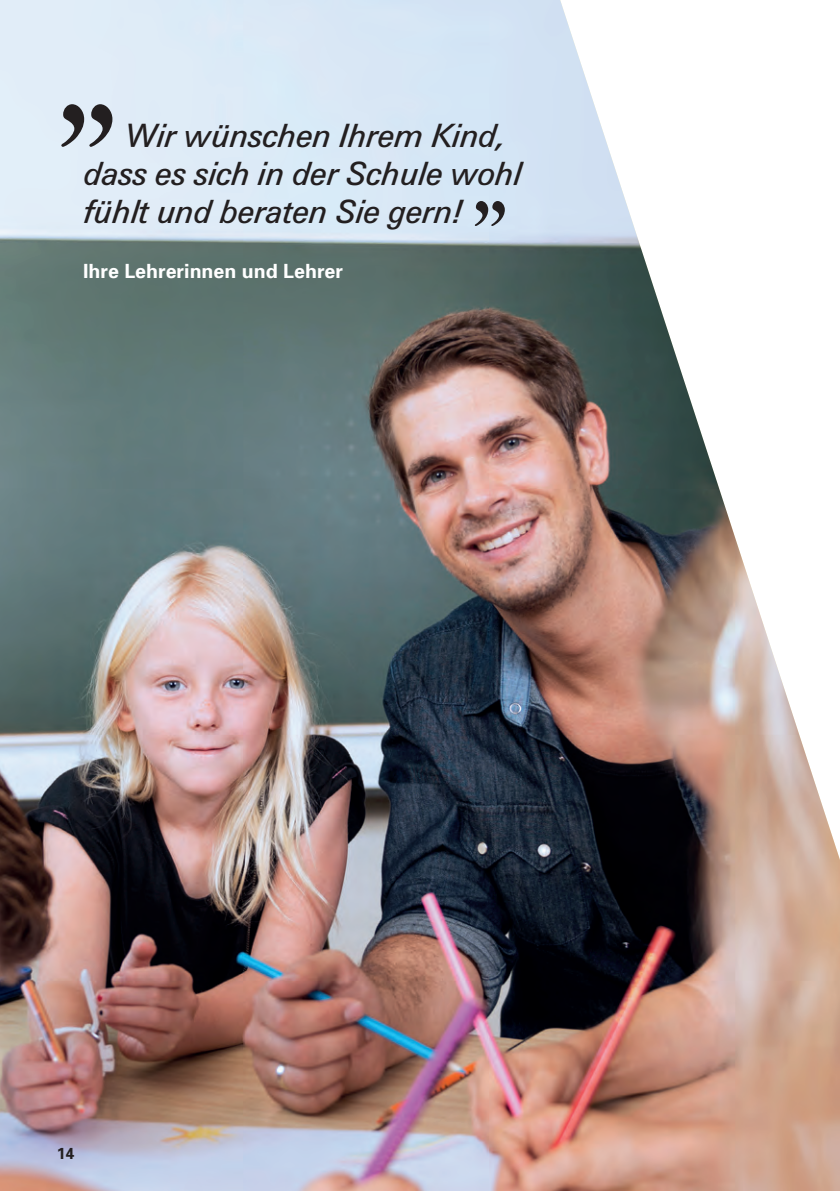
<style>
.page{position:relative;width:840px;height:1191px;background:#fff}
.page>*{position:absolute;margin:0;border:0;box-sizing:border-box;transform-origin:0 0}
.t1{font:500 200px "Garamont Amst SH";color:#231f20}
.t2{font:500 117.4px "Garamont Amst SH";color:#231f20}
.t3{font:31.8px/38.2px "Univers 56 Medium Ita";color:#231f20}
.t4{font:700 19.6px "Univers";color:#fff}
.t5{font:700 16px "Univers";color:#231f20}
</style>
<div class="page">
<img style="left:0;top:0;width:839px;height:1191px">
<h1 class="t1" style="left:57px;top:-32px;width:62px">„</h1>
<p class="t3" style="left:83px;top:116px;width:439px;text-indent:41px">Wir wünschen Ihrem Kind, dass es sich in der Schule wohl fühlt und beraten Sie gern!</p>
<h2 class="t2" style="left:472px;top:121px;width:37px">„</h2>
<p class="t4" style="left:83px;top:259px;width:261px">Ihre Lehrerinnen und Lehrer</p>
<p class="t5" style="left:57px;top:1142px;width:19px">14</p>
</div>
